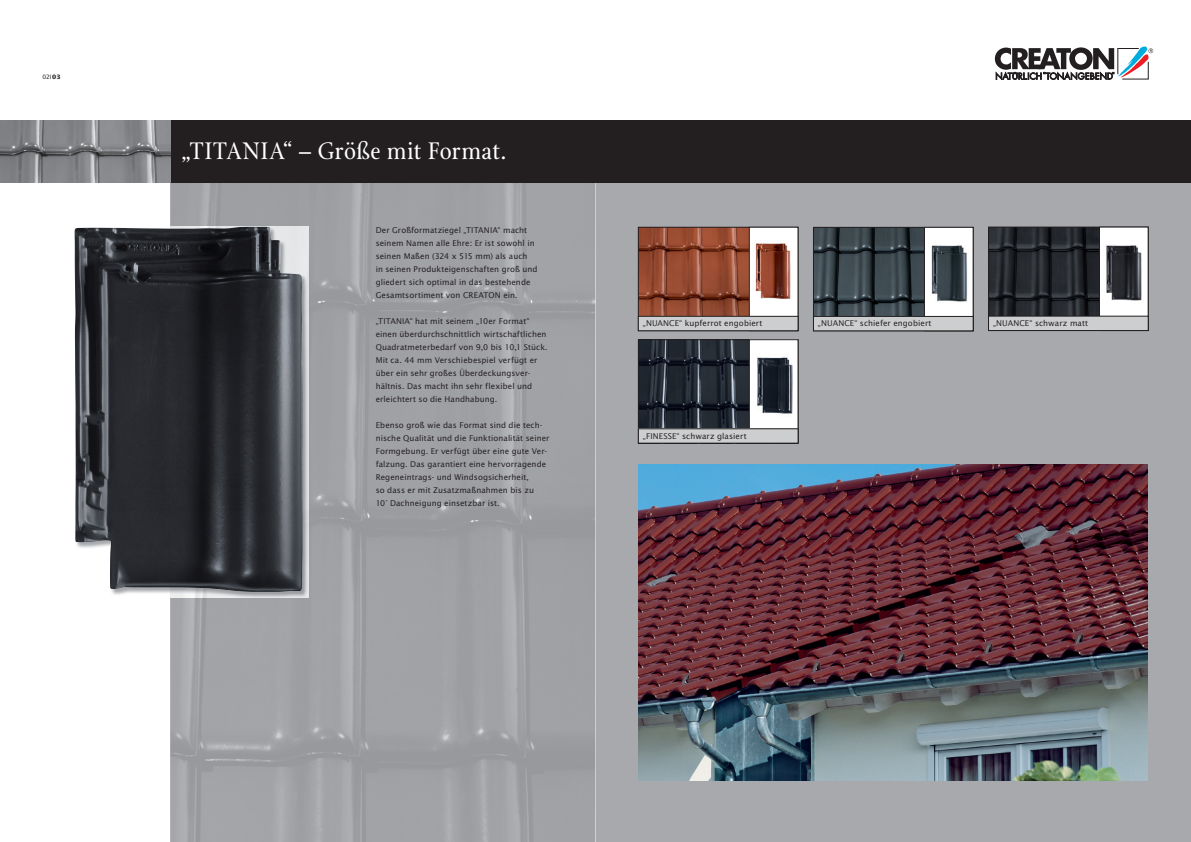
<style>
.page{position:relative;width:1191px;height:842px;background:#fff}
.page>*{position:absolute;margin:0;border:0;box-sizing:border-box;transform-origin:0 0}
.t1{font:26px "Stone Print";letter-spacing:.015em;color:#fff}
.t2{font:8px/13px "Lucida Sans";letter-spacing:.005em;color:#231f20}
.t3{font:6px "Lucida Sans";color:#231f20}
.s1{font-weight:700}
</style>
<div class="page">
<svg style="left:995px;top:46px;width:158px;height:34px"></svg>
<div style="left:595px;top:183px;width:596px;height:659px;background:#a8a9ad"></div>
<img style="left:170px;top:183px;width:425px;height:659px">
<div style="left:170px;top:120px;width:1021px;height:63px;background:#231f20"></div>
<img style="left:170px;top:226px;width:138px;height:372px">
<img style="left:75px;top:227px;width:228px;height:365px">
<img style="left:0;top:120px;width:170px;height:63px">
<img style="left:640px;top:229px;width:109px;height:87px">
<div style="left:638px;top:227px;width:160px;height:104px;border:1px solid #231f20"></div>
<div style="left:749px;top:227px;width:49px;height:104px;background:#fff"></div>
<div style="left:749px;top:227px;width:49px;height:104px;border:1px solid #231f20"></div>
<div style="left:638px;top:316px;width:160px;height:15px;background:#cdced0"></div>
<div style="left:638px;top:316px;width:160px;height:15px;border:1px solid #231f20"></div>
<img style="left:755px;top:243px;width:36px;height:56px">
<img style="left:990px;top:229px;width:109px;height:87px">
<div style="left:988px;top:227px;width:160px;height:104px;border:1px solid #231f20"></div>
<div style="left:1099px;top:227px;width:49px;height:103px;background:#fff"></div>
<div style="left:1099px;top:227px;width:49px;height:104px;border:1px solid #231f20"></div>
<img style="left:1106px;top:245px;width:36px;height:56px">
<img style="left:815px;top:229px;width:109px;height:87px">
<div style="left:813px;top:227px;width:160px;height:104px;border:1px solid #231f20"></div>
<div style="left:924px;top:227px;width:49px;height:104px;background:#fff"></div>
<div style="left:924px;top:227px;width:49px;height:104px;border:1px solid #231f20"></div>
<img style="left:931px;top:245px;width:36px;height:57px">
<div style="left:988px;top:316px;width:160px;height:14px;background:#cdced0"></div>
<div style="left:988px;top:316px;width:160px;height:15px;border:1px solid #231f20"></div>
<div style="left:813px;top:316px;width:160px;height:15px;background:#cdced0"></div>
<div style="left:813px;top:316px;width:160px;height:15px;border:1px solid #231f20"></div>
<img style="left:638px;top:465px;width:510px;height:315px">
<img style="left:640px;top:341px;width:109px;height:87px">
<div style="left:638px;top:339px;width:160px;height:104px;border:1px solid #231f20"></div>
<div style="left:749px;top:340px;width:49px;height:103px;background:#fff"></div>
<div style="left:749px;top:339px;width:49px;height:104px;border:1px solid #231f20"></div>
<img style="left:757px;top:357px;width:36px;height:57px">
<div style="left:638px;top:429px;width:160px;height:14px;background:#cdced0"></div>
<div style="left:638px;top:428px;width:160px;height:15px;border:1px solid #231f20"></div>
<p class="t3" style="left:43px;top:74px;width:19px">02I<span class="s1">03</span></p>
<h1 class="t1" style="left:181px;top:136px;width:326px">„TITANIA“ – Größe mit Format.</h1>
<p class="t2" style="left:376px;top:224px;width:163px">Der Großformatziegel „TITANIA“ macht seinem Namen alle Ehre: Er ist sowohl in seinen Maßen (324 x 515 mm) als auch<br>in seinen Produkteigenschaften groß und gliedert sich optimal in das bestehende Gesamtsortiment von CREATON ein.</p>
<p class="t2" style="left:376px;top:315px;width:173px">„TITANIA“ hat mit seinem „10er Format“ einen überdurchschnittlich wirtschaftlichen Quadratmeterbedarf von 9,0 bis 10,1 Stück.<br>Mit ca. 44 mm Verschiebespiel verfügt er über ein sehr großes Überdeckungsver&shy;hältnis. Das macht ihn sehr flexibel und erleichtert so die Handhabung.</p>
<p class="t2" style="left:376px;top:419px;width:175px">Ebenso groß wie das Format sind die tech&shy;nische Qualität und die Funktionalität seiner Formgebung. Er verfügt über eine gute Ver&shy;falzung. Das garantiert eine her vorragende Regeneintrags- und Wind sogsicherheit,<br>so dass er mit Zusatzmaßnahmen bis zu<br>10° Dachneigung einsetzbar ist.</p>
<p class="t2" style="left:643px;top:317px;width:121px">„NUANCE“ kupferrot engobiert</p>
<p class="t2" style="left:818px;top:317px;width:115px">„NUANCE“ schiefer engobiert</p>
<p class="t2" style="left:993px;top:316px;width:97px">„NUANCE“ schwarz matt</p>
<p class="t2" style="left:643px;top:429px;width:105px">„FINESSE“ schwarz glasiert</p>
</div>
